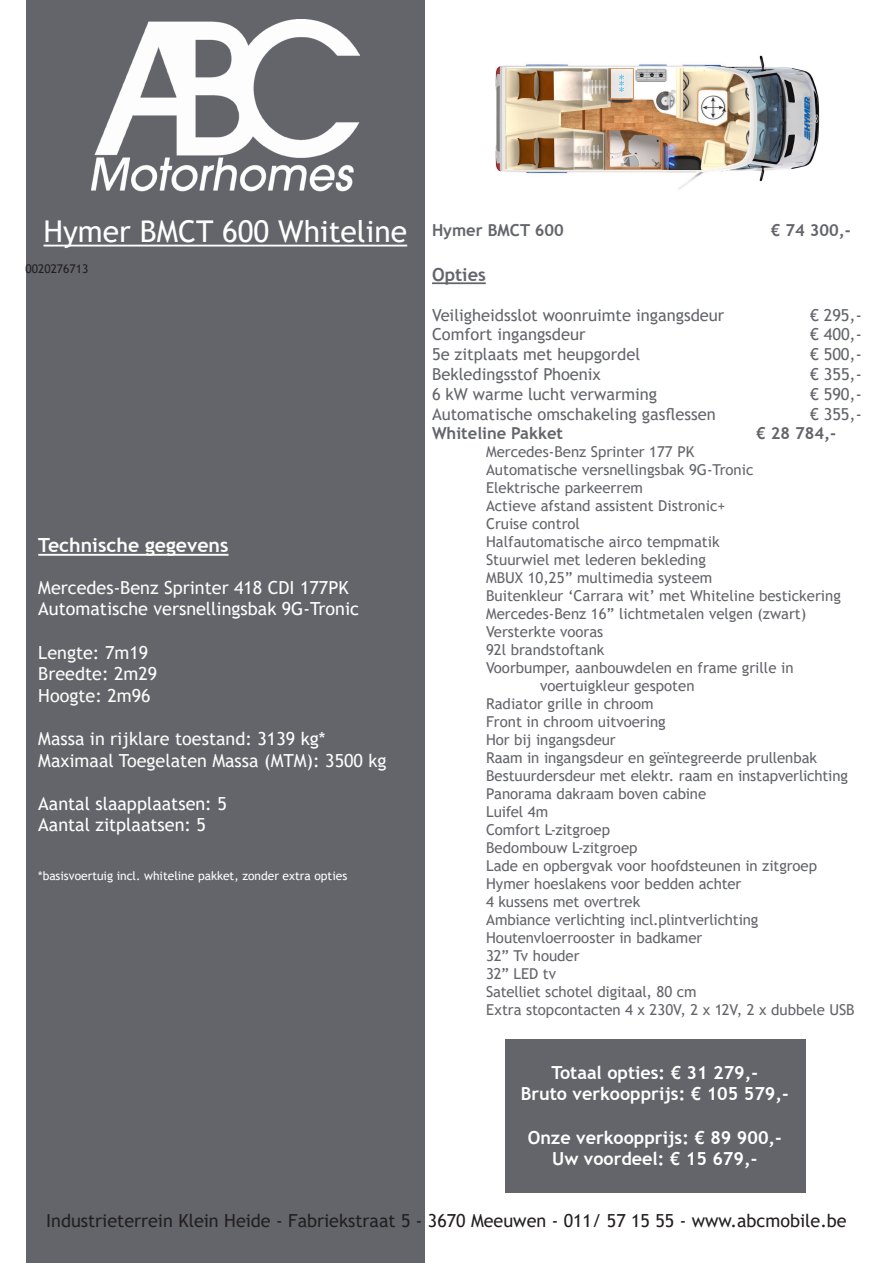
<style>
.page{position:relative;width:893px;height:1263px;background:#fff}
.page>*{position:absolute;margin:0;border:0;box-sizing:border-box;transform-origin:0 0}
.t1{font:30px "Trebuchet MS";color:#fff}
.t2{font:700 19.5px "Trebuchet MS";color:#fdfcfb}
.t3{font:18px "Trebuchet MS";color:#fdfcfb}
.t4{font:700 18px "Trebuchet MS";color:#fff}
.t5{font:18px "Trebuchet MS";color:#231f20}
.t6{font:18px "Trebuchet MS";color:#fff}
.t7{font:700 18px "Trebuchet MS";color:#63656a}
.t8{font:16.5px "Trebuchet MS";color:#63656a}
.t9{font:700 16.5px "Trebuchet MS";color:#63656a}
.t10{font:15px "Trebuchet MS";color:#63656a}
.t11{font:12px "Trebuchet MS";color:#fff}
.t12{font:12px "Trebuchet MS";color:#231f20}
.s1{color:#fff}
</style>
<div class="page">
<div style="left:26px;top:0;width:398px;height:1262px;background:#63656a"></div>
<img style="left:91px;top:19px;width:268px;height:173px">
<hr style="left:44px;top:245px;width:363px;height:1px;background:#fff">
<hr style="left:38px;top:554px;width:191px;height:2px;background:#fdfcfb">
<hr style="left:432px;top:282px;width:54px;height:2px;background:#63656a">
<img style="left:495px;top:55px;width:325px;height:134px">
<div style="left:505px;top:1040px;width:301px;height:153px;background:#63656a"></div>
<p class="t1" style="left:44px;top:212px;width:365px">Hymer BMCT 600 Whiteline</p>
<p class="t12" style="left:26px;top:261px;width:64px">0020276713</p>
<p class="t2" style="left:38px;top:533px;width:192px">Technische gegevens</p>
<p class="t3" style="left:38px;top:576px;width:312px">Mercedes-Benz Sprinter 418 CDI 177PK</p>
<p class="t6" style="left:38px;top:598px;width:322px">Automatische versnellingsbak 9G-Tronic</p>
<p class="t3" style="left:38px;top:641px;width:111px">Lengte: 7m19</p>
<p class="t3" style="left:38px;top:662px;width:121px">Breedte: 2m29</p>
<p class="t3" style="left:38px;top:684px;width:114px">Hoogte: 2m96</p>
<p class="t3" style="left:38px;top:727px;width:289px">Massa in rijklare toestand: <span class="s1">3139 kg*</span></p>
<p class="t3" style="left:38px;top:749px;width:350px">Maximaal Toegelaten Massa (MTM): 3500 kg</p>
<p class="t6" style="left:38px;top:792px;width:190px">Aantal slaapplaatsen: 5</p>
<p class="t6" style="left:38px;top:814px;width:169px">Aantal zitplaatsen: 5</p>
<p class="t11" style="left:38px;top:868px;width:310px">*basisvoertuig incl. whiteline pakket, zonder extra opties</p>
<p class="t9" style="left:432px;top:220px;width:133px">Hymer BMCT 600</p>
<p class="t9" style="left:771px;top:220px;width:82px">€ 74 300,-</p>
<p class="t7" style="left:432px;top:263px;width:55px">Opties</p>
<p class="t8" style="left:432px;top:304px;width:294px">Veiligheidsslot woonruimte ingangsdeur</p>
<p class="t8" style="left:810px;top:304px;width:53px">€ 295,-</p>
<p class="t8" style="left:432px;top:324px;width:155px">Comfort ingangsdeur</p>
<p class="t8" style="left:810px;top:324px;width:53px">€ 400,-</p>
<p class="t8" style="left:432px;top:344px;width:210px">5e zitplaats met heupgordel</p>
<p class="t8" style="left:810px;top:344px;width:53px">€ 500,-</p>
<p class="t8" style="left:432px;top:364px;width:170px">Bekledingsstof Phoenix</p>
<p class="t8" style="left:810px;top:364px;width:53px">€ 355,-</p>
<p class="t8" style="left:432px;top:383px;width:227px">6 kW warme lucht verwarming</p>
<p class="t8" style="left:810px;top:383px;width:53px">€ 590,-</p>
<p class="t8" style="left:432px;top:403px;width:285px">Automatische omschakeling gasflessen</p>
<p class="t8" style="left:810px;top:403px;width:53px">€ 355,-</p>
<p class="t9" style="left:432px;top:423px;width:133px">Whiteline Pakket</p>
<p class="t9" style="left:756px;top:423px;width:82px">€ 28 784,-</p>
<p class="t10" style="left:486px;top:443px;width:210px">Mercedes-Benz Sprinter 177 PK</p>
<p class="t10" style="left:486px;top:461px;width:269px">Automatische versnellingsbak 9G-Tronic</p>
<p class="t10" style="left:486px;top:479px;width:158px">Elektrische parkeerrem</p>
<p class="t10" style="left:486px;top:497px;width:241px">Actieve afstand assistent Distronic+</p>
<p class="t10" style="left:486px;top:515px;width:95px">Cruise control</p>
<p class="t10" style="left:486px;top:533px;width:235px">Halfautomatische airco tempmatik</p>
<p class="t10" style="left:486px;top:551px;width:221px">Stuurwiel met lederen bekleding</p>
<p class="t10" style="left:486px;top:569px;width:228px">MBUX 10,25” multimedia systeem</p>
<p class="t10" style="left:486px;top:587px;width:356px">Buitenkleur ‘Carrara wit’ met Whiteline bestickering</p>
<p class="t10" style="left:486px;top:605px;width:322px">Mercedes-Benz 16” lichtmetalen velgen (zwart)</p>
<p class="t10" style="left:486px;top:623px;width:119px">Versterkte vooras</p>
<p class="t10" style="left:486px;top:641px;width:120px">92l brandstoftank</p>
<p class="t10" style="left:486px;top:659px;width:309px">Voorbumper, aanbouwdelen en frame grille in</p>
<p class="t10" style="left:540px;top:677px;width:156px">voertuigkleur gespoten</p>
<p class="t10" style="left:486px;top:695px;width:169px">Radiator grille in chroom</p>
<p class="t10" style="left:486px;top:713px;width:181px">Front in chroom uitvoering</p>
<p class="t10" style="left:486px;top:731px;width:131px">Hor bij ingangsdeur</p>
<p class="t10" style="left:486px;top:749px;width:332px">Raam in ingangsdeur en geïntegreerde prullenbak</p>
<p class="t10" style="left:486px;top:767px;width:363px">Bestuurdersdeur met elektr. raam en instapverlichting</p>
<p class="t10" style="left:486px;top:785px;width:222px">Panorama dakraam boven cabine</p>
<p class="t10" style="left:486px;top:803px;width:64px">Luifel 4m</p>
<p class="t10" style="left:486px;top:821px;width:126px">Comfort L-zitgroep</p>
<p class="t10" style="left:486px;top:839px;width:153px">Bedombouw L-zitgroep</p>
<p class="t10" style="left:486px;top:857px;width:332px">Lade en opbergvak voor hoofdsteunen in zitgroep</p>
<p class="t10" style="left:486px;top:875px;width:257px">Hymer hoeslakens voor bedden achter</p>
<p class="t10" style="left:486px;top:893px;width:156px">4 kussens met overtrek</p>
<p class="t10" style="left:486px;top:911px;width:274px">Ambiance verlichting incl.plintverlichting</p>
<p class="t10" style="left:486px;top:929px;width:218px">Houtenvloerrooster in badkamer</p>
<p class="t10" style="left:486px;top:947px;width:95px">32” Tv houder</p>
<p class="t10" style="left:486px;top:965px;width:72px">32” LED tv</p>
<p class="t10" style="left:486px;top:983px;width:212px">Satelliet schotel digitaal, 80 cm</p>
<p class="t10" style="left:486px;top:1001px;width:370px">Extra stopcontacten 4 x 230V, 2 x 12V, 2 x dubbele USB</p>
<p class="t4" style="left:551px;top:1061px;width:208px">Totaal opties: € 31 279,-</p>
<p class="t4" style="left:521px;top:1083px;width:269px">Bruto verkoopprijs: € 105 579,-</p>
<p class="t4" style="left:528px;top:1126px;width:256px">Onze verkoopprijs: € 89 900,-</p>
<p class="t4" style="left:552px;top:1147px;width:207px">Uw voordeel: € 15 679,-</p>
<p class="t5" style="left:46px;top:1209px;width:802px">Industrieterrein Klein Heide - Fabriekstraat 5 - 3670 Meeuwen - 011/ 57 15 55 - www.abcmobile.be</p>
</div>
